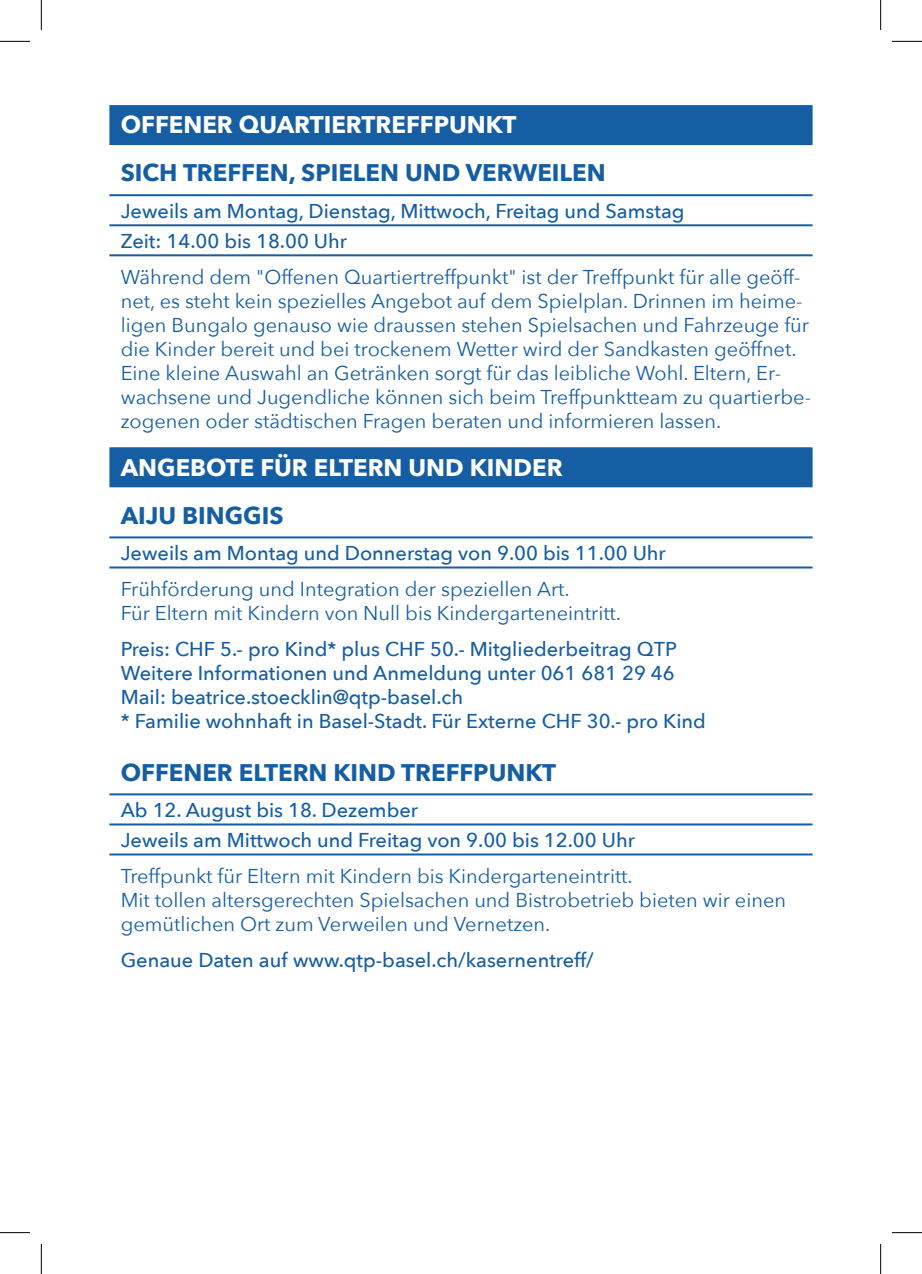
<style>
.page{position:relative;width:922px;height:1274px;background:#fff}
.page>*{position:absolute;margin:0;border:0;box-sizing:border-box;transform-origin:0 0}
.t1{font:700 24px "Avenir Next";color:#165ea4}
.t2{font:700 24px "Avenir Next";color:#fff}
.t3{font:20px/24px "Avenir Next";color:#165ea4}
.t4{font:500 20px/24px "Avenir Next";color:#165ea4}
</style>
<div class="page">
<div style="left:109px;top:105px;width:703px;height:40px;background:#165ea4"></div>
<hr style="left:109px;top:194px;width:703px;height:2px;background:#165ea4">
<hr style="left:109px;top:224px;width:703px;height:2px;background:#165ea4">
<hr style="left:109px;top:254px;width:703px;height:2px;background:#165ea4">
<div style="left:109px;top:447px;width:703px;height:40px;background:#165ea4"></div>
<hr style="left:109px;top:536px;width:703px;height:2px;background:#165ea4">
<hr style="left:109px;top:566px;width:703px;height:2px;background:#165ea4">
<hr style="left:109px;top:793px;width:703px;height:2px;background:#165ea4">
<hr style="left:109px;top:823px;width:703px;height:2px;background:#165ea4">
<hr style="left:109px;top:853px;width:703px;height:2px;background:#165ea4">
<hr style="left:0;top:41px;width:30px;height:1px;background:#000">
<hr style="left:892px;top:41px;width:30px;height:1px;background:#000">
<hr style="left:0;top:1232px;width:30px;height:1px;background:#000">
<hr style="left:892px;top:1232px;width:30px;height:1px;background:#000">
<hr style="left:41px;top:0;width:1px;height:30px;background:#000">
<hr style="left:41px;top:1243px;width:1px;height:30px;background:#000">
<hr style="left:880px;top:0;width:1px;height:30px;background:#000">
<hr style="left:880px;top:1243px;width:1px;height:30px;background:#000">
<p class="t2" style="left:121px;top:104px;width:397px">OFFENER QUARTIERTREFFPUNKT</p>
<p class="t1" style="left:121px;top:152px;width:486px">SICH TREFFEN, SPIELEN UND VERWEILEN</p>
<p class="t4" style="left:121px;top:195px;width:565px;line-height:30px">Jeweils am Montag, Dienstag, Mittwoch, Freitag und Samstag<br>Zeit: 14.00 bis 18.00 Uhr</p>
<p class="t3" style="left:121px;top:264px;width:692px">Während dem "Offenen Quartiertreffpunkt" ist der Treffpunkt für alle geöff&shy;net, es steht kein spezielles Angebot auf dem Spielplan. Drinnen im heime&shy;ligen Bungalo genauso wie draussen stehen Spielsachen und Fahrzeuge für die Kinder bereit und bei trockenem Wetter wird der Sandkasten geöffnet.<br>Eine kleine Auswahl an Getränken sorgt für das leibliche Wohl. Eltern, Er&shy;wachsene und Jugendliche können sich beim Treffpunktteam zu quartierbe&shy;zogenen oder städtischen Fragen beraten und informieren lassen.</p>
<p class="t2" style="left:121px;top:446px;width:443px">ANGEBOTE FÜR ELTERN UND KINDER</p>
<p class="t1" style="left:121px;top:494px;width:164px">AIJU BINGGIS</p>
<p class="t4" style="left:121px;top:540px;width:546px">Jeweils am Montag und Donnerstag von 9.00 bis 11.00 Uhr</p>
<p class="t3" style="left:121px;top:576px;width:502px">Frühförderung und Integration der speziellen Art.<br>Für Eltern mit Kindern von Null bis Kindergarteneintritt.</p>
<p class="t4" style="left:121px;top:636px;width:587px">Preis: CHF 5.- pro Kind* plus CHF 50.- Mitgliederbeitrag QTP Weitere Informationen und Anmeldung unter 061 681 29 46<br>Mail: beatrice.stoecklin@qtp-basel.ch<br>* Familie wohnhaft in Basel-Stadt. Für Externe CHF 30.- pro Kind</p>
<p class="t1" style="left:121px;top:751px;width:437px">OFFENER ELTERN KIND TREFFPUNKT</p>
<p class="t4" style="left:121px;top:794px;width:516px;line-height:30px">Ab 12. August bis 18. Dezember<br>Jeweils am Mittwoch und Freitag von 9.00 bis 12.00 Uhr</p>
<p class="t3" style="left:121px;top:862px;width:667px">Treffpunkt für Eltern mit Kindern bis Kindergarteneintritt.<br>Mit tollen altersgerechten Spielsachen und Bistrobetrieb bieten wir einen gemütlichen Ort zum Verweilen und Vernetzen.</p>
<p class="t4" style="left:121px;top:947px;width:475px">Genaue Daten auf www.qtp-basel.ch/kasernentreff/</p>
</div>
